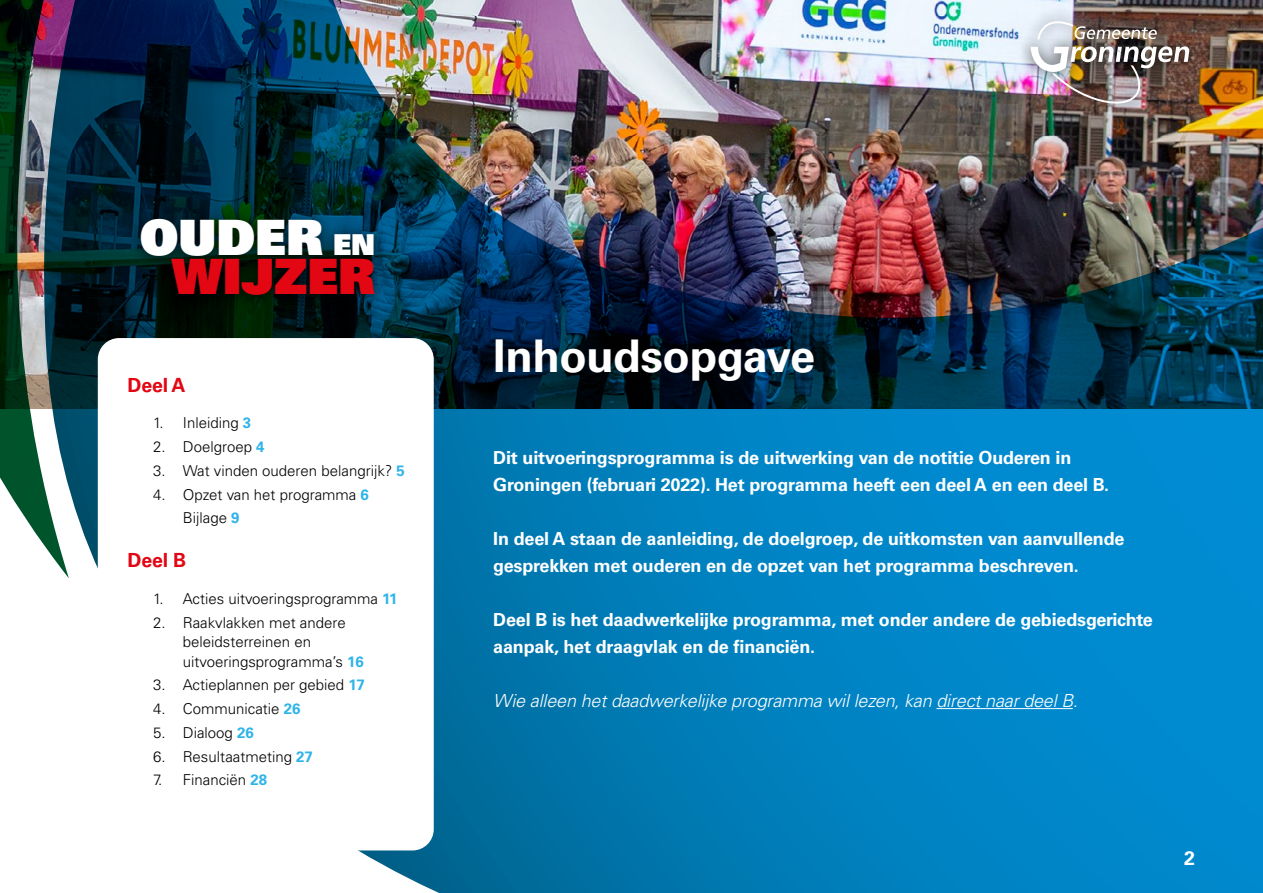
<style>
.page{position:relative;width:1263px;height:893px;background:#fff}
.page>*{position:absolute;margin:0;border:0;box-sizing:border-box;transform-origin:0 0}
.t1{font:48.75px/39px "Univers LT Std X Black";color:#e30613;text-align:right}
.t2{font:700 45px "Univers LT Std";letter-spacing:-.01em;color:#fff}
.t3{font:700 19.5px "Univers LT Std";letter-spacing:-.01em;color:#e30613}
.t4{font:700 19.5px "Univers LT Std";color:#fff}
.t5{font:700 18px/27px "Univers LT Std";letter-spacing:-.01em;color:#fff}
.t6{font:italic 300 18px "Univers LT Std";letter-spacing:-.01em;color:#fff}
.t7{font:300 15px/19.5px "Univers LT Std";color:#000}
.s1{color:#fff}
.s2{font-size:28.8px;color:#fff}
.s3{font-weight:700;color:#2fb4e9}
</style>
<div class="page">
<img style="left:69px;top:0;width:1194px;height:893px">
<img style="left:0;top:0;width:69px;height:578px">
<div style="left:1017px;top:8px;width:185px;height:109px;background:#000;opacity:.75"></div>
<img style="left:1030px;top:21px;width:159px;height:83px">
<div style="left:98px;top:338px;width:336px;height:512px;background:#fff;border-radius:21px"></div>
<hr style="left:936px;top:708px;width:137px;height:1px;background:#fff">
<div style="left:128px;top:207px;width:260px;height:104px;background:#000;opacity:.75"></div>
<h1 class="t1" style="left:140px;top:217px;width:237px"><span class="s1">OUDER</span> <span class="s2">EN<br></span>WIJZER</h1>
<p class="t3" style="left:128px;top:373px;width:60px">Deel A</p>
<p class="t7" style="left:153px;top:413px;width:100px">1. Inleiding <span class="s3">3</span></p>
<p class="t7" style="left:153px;top:437px;width:113px">2. Doelgroep <span class="s3">4</span></p>
<p class="t7" style="left:153px;top:461px;width:253px">3. Wat vinden ouderen belangrijk? <span class="s3">5</span></p>
<p class="t7" style="left:183px;top:482px;width:188px;line-height:23.7px;text-indent:-30px">4. Opzet van het programma <span class="s3">6<br></span>Bijlage <span class="s3">9</span></p>
<p class="t3" style="left:128px;top:549px;width:60px">Deel B</p>
<p class="t7" style="left:153px;top:589px;width:246px">1. Acties uitvoeringsprogramma <span class="s3">11</span></p>
<p class="t7" style="left:183px;top:612px;width:182px;text-indent:-30px">2. Raakvlakken met andere beleidsterreinen en uitvoeringsprogramma’s <span class="s3">16</span></p>
<p class="t7" style="left:153px;top:675px;width:213px">3. Actieplannen per gebied <span class="s3">17</span></p>
<p class="t7" style="left:153px;top:699px;width:149px">4. Communicatie <span class="s3">26</span></p>
<p class="t7" style="left:153px;top:723px;width:102px">5. Dialoog <span class="s3">26</span></p>
<p class="t7" style="left:153px;top:746px;width:161px">6. Resultaatmeting <span class="s3">27</span></p>
<p class="t7" style="left:153px;top:770px;width:115px">7. Financiën <span class="s3">28</span></p>
<h2 class="t2" style="left:493px;top:330px;width:323px">Inhoudsopgave</h2>
<p class="t5" style="left:493px;top:444px;width:617px">Dit uitvoeringsprogramma is de uitwerking van de notitie Ouderen in<br>Groningen (februari 2022). Het programma heeft een deel A en een deel B.</p>
<p class="t5" style="left:493px;top:525px;width:633px">In deel A staan de aanleiding, de doelgroep, de uitkomsten van aanvullende gesprekken met ouderen en de opzet van het programma beschreven.</p>
<p class="t5" style="left:493px;top:606px;width:661px">Deel B is het daadwerkelijke programma, met onder andere de gebiedsgerichte aanpak, het draagvlak en de financiën.</p>
<p class="t6" style="left:493px;top:690px;width:586px">Wie alleen het daadwerkelijke programma wil lezen, kan direct naar deel B.</p>
<p class="t4" style="left:1184px;top:847px;width:12px">2</p>
</div>
